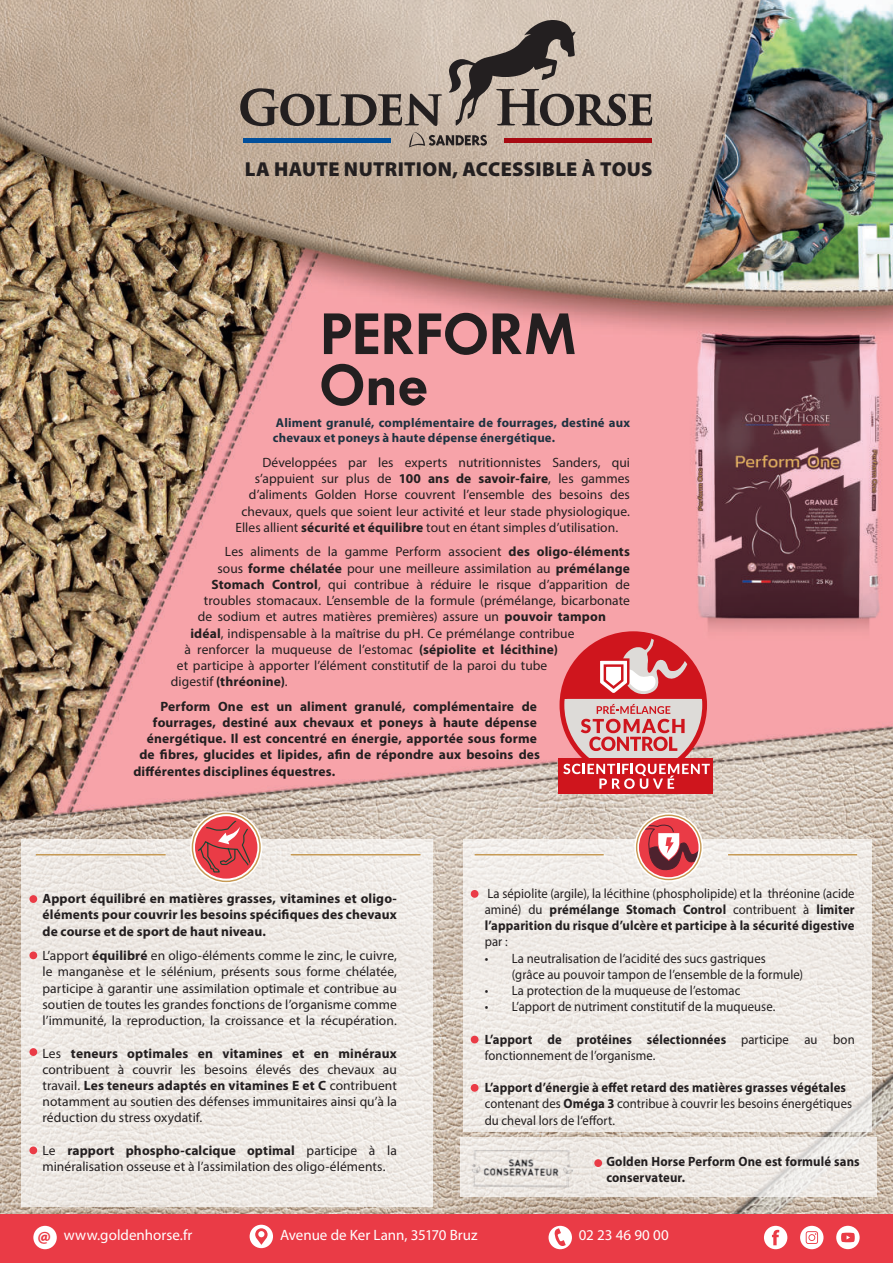
<style>
.page{position:relative;width:893px;height:1263px;background:#fff}
.page>*{position:absolute;margin:0;border:0;box-sizing:border-box;transform-origin:0 0}
.t1{font:54px/51px "Futura ICG Demi";color:#231f20}
.t2{font:900 20.25px "Myriad Pro";letter-spacing:.015em;color:#231f20}
.t3{font:15px "Myriad Pro";color:#fff}
.t4{font:13.5px/16.2px "Myriad Pro";letter-spacing:.005em;color:#231f20;text-align:justify}
.t5{font:13.5px/16.2px "Myriad Pro";letter-spacing:.005em;color:#231f20;scale:.94 1}
.t6{font:700 13.5px/16.2px "Myriad Pro";letter-spacing:.01em;color:#231f20;text-align:justify}
.t7{font:700 13.5px/16.2px "Myriad Pro";letter-spacing:.01em;color:#231f20;text-align:justify;scale:.94 1}
.t8{font:700 12.75px/15.8px "Myriad Pro";letter-spacing:.01em;color:#1e3240}
.s1{font-weight:700}
.s2{font-weight:400}
.s3{font-weight:900;font-size:17.25px;color:#ea3b46}
</style>
<div class="page">
<img style="left:0;top:0;width:893px;height:1214px">
<svg style="left:21px;top:838px;width:412px;height:368px;background:#ede9e4"></svg>
<svg style="left:463px;top:838px;width:409px;height:293px;background:#eeeae5"></svg>
<svg style="left:192px;top:814px;width:68px;height:67px"></svg>
<div style="left:190px;top:811px;width:72px;height:72px;border:5px solid #fff;border-radius:50%"></div>
<div style="left:192px;top:813px;width:69px;height:69px;border:1px solid #c69a55;border-radius:50%"></div>
<svg style="left:198px;top:819px;width:56px;height:57px;background:#d75459"></svg>
<hr style="left:36px;top:854px;width:130px;height:1px;background:#c69a55">
<hr style="left:291px;top:854px;width:130px;height:1px;background:#c69a55">
<hr style="left:475px;top:854px;width:129px;height:1px;background:#c69a55">
<hr style="left:728px;top:854px;width:129px;height:1px;background:#c69a55">
<div style="left:471px;top:890px;width:7px;height:8px;background:#ea3b46;border-radius:50%"></div>
<div style="left:471px;top:1036px;width:7px;height:7px;background:#ea3b46;border-radius:50%"></div>
<div style="left:471px;top:1084px;width:7px;height:8px;background:#ea3b46;border-radius:50%"></div>
<div style="left:29px;top:951px;width:8px;height:8px;background:#ea3b46;border-radius:50%"></div>
<div style="left:29px;top:895px;width:8px;height:8px;background:#ea3b46;border-radius:50%"></div>
<div style="left:29px;top:1048px;width:8px;height:8px;background:#ea3b46;border-radius:50%"></div>
<div style="left:29px;top:1146px;width:8px;height:8px;background:#ea3b46;border-radius:50%"></div>
<div style="left:559px;top:758px;width:154px;height:35px;background:#cf151d"></div>
<svg style="left:559px;top:631px;width:151px;height:158px"></svg>
<svg style="left:637px;top:815px;width:64px;height:64px"></svg>
<div style="left:634px;top:813px;width:69px;height:69px;border:5px solid #fff;border-radius:50%"></div>
<div style="left:636px;top:814px;width:66px;height:66px;border:1px solid #c69a55;border-radius:50%"></div>
<svg style="left:643px;top:824px;width:58px;height:48px"></svg>
<svg style="left:461px;top:1137px;width:416px;height:60px;background:#ece8e3"></svg>
<div style="left:594px;top:1159px;width:8px;height:8px;background:#ea3b46;border-radius:50%"></div>
<img style="left:472px;top:1150px;width:101px;height:37px">
<svg style="left:240px;top:19px;width:412px;height:129px;background:#ab9c90"></svg>
<div style="left:0;top:1214px;width:893px;height:49px;background:#ea3b46"></div>
<div style="left:33px;top:1226px;width:24px;height:23px;background:#fff;border-radius:50%"></div>
<div style="left:549px;top:1226px;width:23px;height:23px;background:#fff;border-radius:50%"></div>
<svg style="left:555px;top:1228px;width:11px;height:18px"></svg>
<div style="left:250px;top:1225px;width:23px;height:23px;background:#fff;border-radius:50%"></div>
<svg style="left:255px;top:1228px;width:13px;height:17px"></svg>
<div style="left:764px;top:1226px;width:23px;height:23px;background:#fff;border-radius:50%"></div>
<svg style="left:772px;top:1230px;width:7px;height:15px"></svg>
<div style="left:800px;top:1226px;width:23px;height:23px;background:#fff;border-radius:50%"></div>
<svg style="left:806px;top:1231px;width:12px;height:13px"></svg>
<div style="left:836px;top:1226px;width:24px;height:23px;background:#fff;border-radius:50%"></div>
<svg style="left:841px;top:1233px;width:14px;height:9px"></svg>
<h2 class="t2" style="left:245px;top:159px;width:409px">LA HAUTE NUTRITION, ACCESSIBLE À TOUS</h2>
<h1 class="t1" style="left:319px;top:310px;width:258px">PERFORM<br>One</h1>
<p class="t8" style="left:273px;top:415px;width:359px">Aliment granulé, complémentaire de fourrages, destiné aux chevaux et poneys à haute dépense énergétique.</p>
<p class="t4" style="left:262px;top:455px;width:369px">Développées par les experts nutritionnistes Sanders, qui</p>
<p class="t4" style="left:255px;top:471px;width:377px">s’appuient sur plus de <span class="s1">100 ans de savoir-faire</span>, les gammes</p>
<p class="t4" style="left:249px;top:487px;width:382px">d’aliments Golden Horse couvrent l’ensemble des besoins des</p>
<p class="t4" style="left:241px;top:503px;width:390px">chevaux, quels que soient leur activité et leur stade physiologique.</p>
<p class="t4" style="left:235px;top:520px;width:384px">Elles allient <span class="s1">sécurité et équilibre</span> tout en étant simples d’utilisation.</p>
<p class="t4" style="left:225px;top:544px;width:407px">Les aliments de la gamme Perform associent <span class="s1">des oligo-éléments</span></p>
<p class="t4" style="left:217px;top:560px;width:414px">sous <span class="s1">forme chélatée</span> pour une meilleure assimilation au <span class="s1">prémélange</span></p>
<p class="t4" style="left:211px;top:577px;width:420px"><span class="s1">Stomach Control</span>, qui contribue à réduire le risque d’apparition de</p>
<p class="t4" style="left:204px;top:593px;width:427px">troubles stomacaux. L’ensemble de la formule (prémélange, bicarbonate</p>
<p class="t4" style="left:198px;top:609px;width:409px">de sodium et autres matières premières) assure un <span class="s1">pouvoir tampon</span></p>
<p class="t4" style="left:190px;top:625px;width:385px"><span class="s1">idéal</span>, indispensable à la maîtrise du pH. Ce prémélange contribue</p>
<p class="t4" style="left:184px;top:641px;width:375px">à renforcer la muqueuse de l’estomac <span class="s1">(sépiolite et lécithine)</span></p>
<p class="t4" style="left:177px;top:658px;width:372px">et participe à apporter l’élément constitutif de la paroi du tube</p>
<p class="t6" style="left:171px;top:674px;width:118px"><span class="s2">digestif</span> (thréonine)<span class="s2">.</span></p>
<p class="t6" style="left:160px;top:698px;width:378px">Perform One est un aliment granulé, complémentaire de</p>
<p class="t6" style="left:153px;top:715px;width:386px">fourrages, destiné aux chevaux et poneys à haute dépense</p>
<p class="t6" style="left:147px;top:731px;width:391px">énergétique. Il est concentré en énergie, apportée sous forme</p>
<p class="t6" style="left:139px;top:747px;width:402px">de fibres, glucides et lipides, afin de répondre aux besoins des</p>
<p class="t6" style="left:133px;top:763px;width:203px">différentes disciplines équestres.</p>
<p class="t6" style="left:43px;top:891px;width:356px">Apport équilibré en matières grasses, vitamines et oligo&shy;éléments pour couvrir les besoins spécifiques des chevaux de course et de sport de haut niveau.</p>
<p class="t4" style="left:43px;top:948px;width:356px">L’apport <span class="s1">équilibré</span> en oligo-éléments comme le zinc, le cuivre, le manganèse et le sélénium, présents sous forme chélatée, participe à garantir une assimilation optimale et contribue au soutien de toutes les grandes fonctions de l’organisme comme l’immunité, la reproduction, la croissance et la récupération.</p>
<p class="t4" style="left:43px;top:1045px;width:356px">Les <span class="s1">teneurs optimales en vitamines et en minéraux </span>contribuent à couvrir les besoins élevés des chevaux au travail. <span class="s1">Les teneurs adaptés en vitamines E et C</span> contribuent notamment au soutien des défenses immunitaires ainsi qu’à la réduction du stress oxydatif.</p>
<p class="t4" style="left:43px;top:1142px;width:356px">Le <span class="s1">rapport phospho-calcique optimal</span> participe à la minéralisation osseuse et à l’assimilation des oligo-éléments.</p>
<p class="t7" style="left:485px;top:885px;width:395px"><span class="s2">La sépiolite (argile), la lécithine (phospholipide) et la thréonine (acide aminé) du</span> prémélange Stomach Control <span class="s2">contribuent à</span> limiter l’apparition du risque d’ulcère et participe à la sécurité digestive</p>
<p class="t5" style="left:485px;top:934px;width:26px">par :</p>
<p class="t5" style="left:512px;top:950px;width:311px;text-indent:-27px">• La neutralisation de l’acidité des sucs gastriques<br>(grâce au pouvoir tampon de l’ensemble de la formule)</p>
<p class="t5" style="left:485px;top:983px;width:273px">• La protection de la muqueuse de l’estomac</p>
<p class="t5" style="left:485px;top:999px;width:311px">• L’apport de nutriment constitutif de la muqueuse.</p>
<p class="t5" style="left:485px;top:1031px;width:395px"><span class="s1">L’apport de protéines sélectionnées</span> participe au bon fonctionnement de l’organisme.</p>
<p class="t5" style="left:485px;top:1080px;width:392px"><span class="s1">L’apport d’énergie à effet retard des matières grasses végétales </span>contenant des <span class="s1">Oméga 3</span> contribue à couvrir les besoins énergétiques du cheval lors de l’effort.</p>
<p class="t7" style="left:606px;top:1154px;width:271px">Golden Horse Perform One est formulé sans conservateur.</p>
<p class="t3" style="left:38px;top:1229px;width:156px"><span class="s3">@</span> www.goldenhorse.fr</p>
<p class="t3" style="left:280px;top:1229px;width:199px">Avenue de Ker Lann, 35170 Bruz</p>
<p class="t3" style="left:579px;top:1229px;width:91px">02 23 46 90 00</p>
</div>
